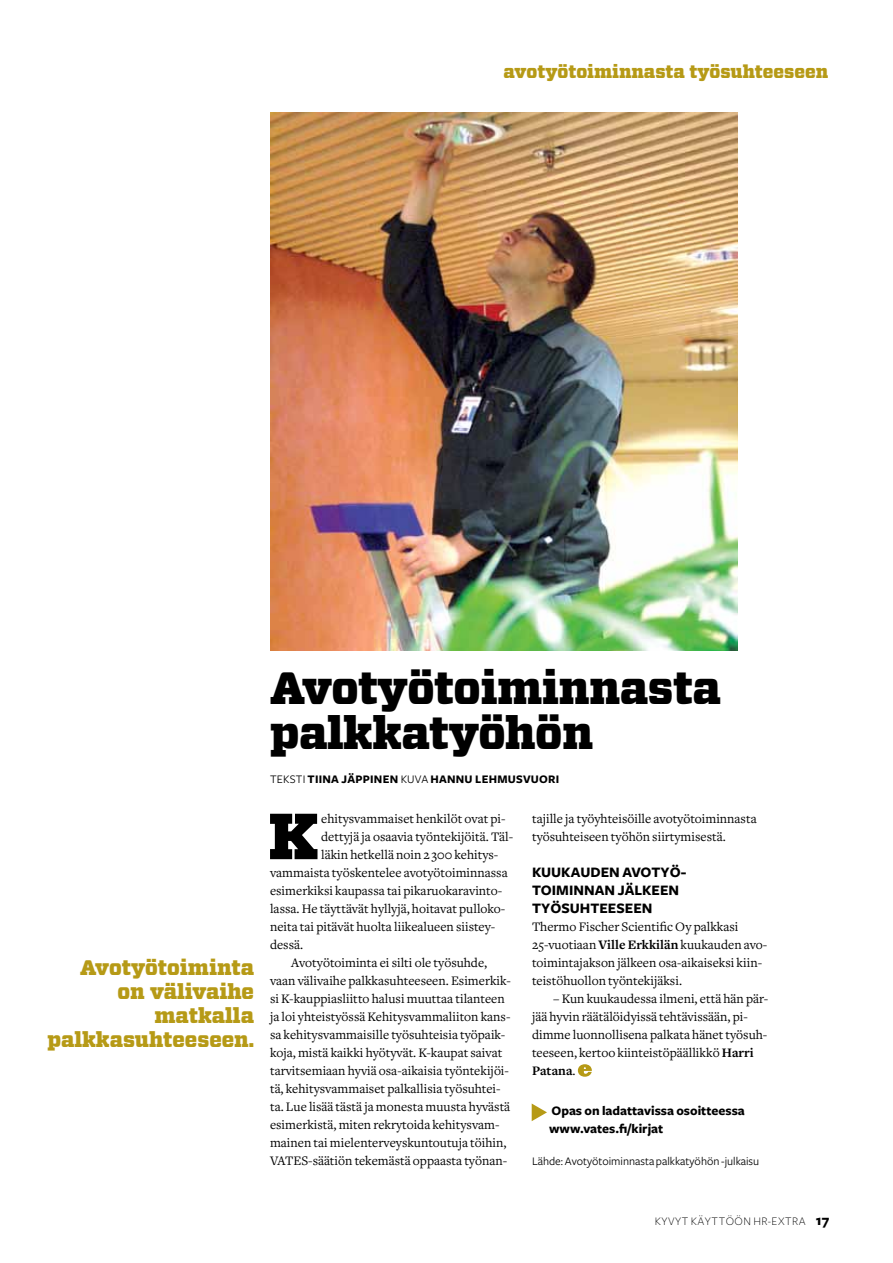
<style>
.page{position:relative;width:893px;height:1263px;background:#fff}
.page>*{position:absolute;margin:0;border:0;box-sizing:border-box;transform-origin:0 0}
.t1{font:900 64.95px "Vitesse";color:#000}
.t2{font:900 45px/45px "Vitesse";letter-spacing:-.01em;color:#000}
.t3{font:900 21px/24px "Vitesse";color:#b69a16;text-align:right}
.t4{font:900 18px "Vitesse";color:#b69a16}
.t5{font:700 15px/18px "Freight Sans";letter-spacing:.105em;color:#000}
.t6{font:13.5px/18px "Freight Text";color:#000}
.t7{font:700 13.5px/18px "Freight Sans";color:#000}
.t8{font:12px "Freight Sans";color:#000}
.t9{font:700 12px "Freight Sans";letter-spacing:.145em;color:#000}
.t10{font:300 12px "Freight Sans";letter-spacing:.04em;color:#000}
.s1{font-weight:400}
.s2{font-weight:700}
.s3{font-weight:700;font-size:15px}
</style>
<div class="page">
<svg style="left:578px;top:1064px;width:14px;height:13px"></svg>
<img style="left:270px;top:113px;width:467px;height:538px">
<svg style="left:532px;top:1103px;width:15px;height:18px"></svg>
<h3 class="t4" style="left:504px;top:60px;width:326px">avotyötoiminnasta työsuhteeseen</h3>
<h3 class="t3" style="left:47px;top:956px;width:208px">Avotyötoiminta<br>on välivaihe matkalla palkkasuhteeseen.</h3>
<h2 class="t2" style="left:270px;top:666px;width:452px">Avotyötoiminnasta palkkatyöhön</h2>
<p class="t9" style="left:270px;top:773px;width:291px"><span class="s1">Teksti</span> TIINA JÄPPINEN <span class="s1">kuva</span> HANNU LEHMUSVUORI</p>
<h1 class="t1" style="left:268px;top:793px;width:52px">K</h1>
<p class="t6" style="left:321px;top:810px;width:186px">ehitysvammaiset henkilöt ovat pi-</p>
<p class="t6" style="left:321px;top:828px;width:193px">dettyjä ja osaavia työntekijöitä. Täl-</p>
<p class="t6" style="left:321px;top:846px;width:179px">läkin hetkellä noin 2 300 kehitys-</p>
<p class="t6" style="left:270px;top:864px;width:239px">vammaista työskentelee avotyötoiminnassa</p>
<p class="t6" style="left:270px;top:882px;width:234px">esimerkiksi kaupassa tai pikaruokaravinto-</p>
<p class="t6" style="left:270px;top:900px;width:237px">lassa. He täyttävät hyllyjä, hoitavat pulloko-</p>
<p class="t6" style="left:270px;top:918px;width:227px">neita tai pitävät huolta liikealueen siistey-</p>
<p class="t6" style="left:270px;top:936px;width:35px">dessä.</p>
<p class="t6" style="left:291px;top:954px;width:197px">Avotyötoiminta ei silti ole työsuhde,</p>
<p class="t6" style="left:270px;top:972px;width:242px">vaan välivaihe palkkasuhteeseen. Esimerkik-</p>
<p class="t6" style="left:270px;top:990px;width:236px">si K-kauppiasliitto halusi muuttaa tilanteen</p>
<p class="t6" style="left:270px;top:1008px;width:242px">ja loi yhteistyössä Kehitysvammaliiton kans-</p>
<p class="t6" style="left:270px;top:1026px;width:237px">sa kehitysvammaisille työsuhteisia työpaik-</p>
<p class="t6" style="left:270px;top:1044px;width:234px">koja, mistä kaikki hyötyvät. K-kaupat saivat</p>
<p class="t6" style="left:270px;top:1062px;width:240px">tarvitsemiaan hyviä osa-aikaisia työntekijöi-</p>
<p class="t6" style="left:270px;top:1080px;width:232px">tä, kehitysvammaiset palkallisia työsuhtei-</p>
<p class="t6" style="left:270px;top:1098px;width:242px">ta. Lue lisää tästä ja monesta muusta hyvästä</p>
<p class="t6" style="left:270px;top:1116px;width:231px">esimerkistä, miten rekrytoida kehitysvam-</p>
<p class="t6" style="left:270px;top:1134px;width:238px">mainen tai mielenterveyskuntoutuja töihin,</p>
<p class="t6" style="left:270px;top:1152px;width:239px">VATES-säätiön tekemästä oppaasta työnan-</p>
<p class="t6" style="left:532px;top:810px;width:226px">tajille ja työyhteisöille avotyötoiminnasta työsuhteiseen työhön siirtymisestä.</p>
<p class="t5" style="left:532px;top:864px;width:156px">KUUKAUDEN AVOTYÖ-<br>TOIMINNAN JÄLKEEN<br>TYÖSUHTEESEEN</p>
<p class="t6" style="left:532px;top:918px;width:237px">Thermo Fischer Scientific Oy palkkasi 25-vuotiaan <span class="s2">Ville Erkkilän</span> kuukauden avo&shy;toimintajakson jälkeen osa-aikaiseksi kiin&shy;teistöhuollon työntekijäksi.</p>
<p class="t6" style="left:532px;top:990px;width:238px;text-indent:21px">– Kun kuukaudessa ilmeni, että hän pär&shy;jää hyvin räätälöidyissä tehtävissään, pi&shy;dimme luonnollisena palkata hänet työsuh&shy;teeseen, kertoo kiinteistöpäällikkö <span class="s2">Harri Patana</span>.</p>
<p class="t7" style="left:549px;top:1102px;width:197px">OPAS ON LADATTAVISSA OSOITTEESSA<br>WWW.VATES.FI/KIRJAT</p>
<p class="t8" style="left:532px;top:1154px;width:229px">Lähde: Avotyötoiminnasta palkkatyöhön -julkaisu</p>
<p class="t10" style="left:655px;top:1214px;width:176px">kyvyt käyttöön HR-EXTRA <span class="s3">17</span></p>
</div>
